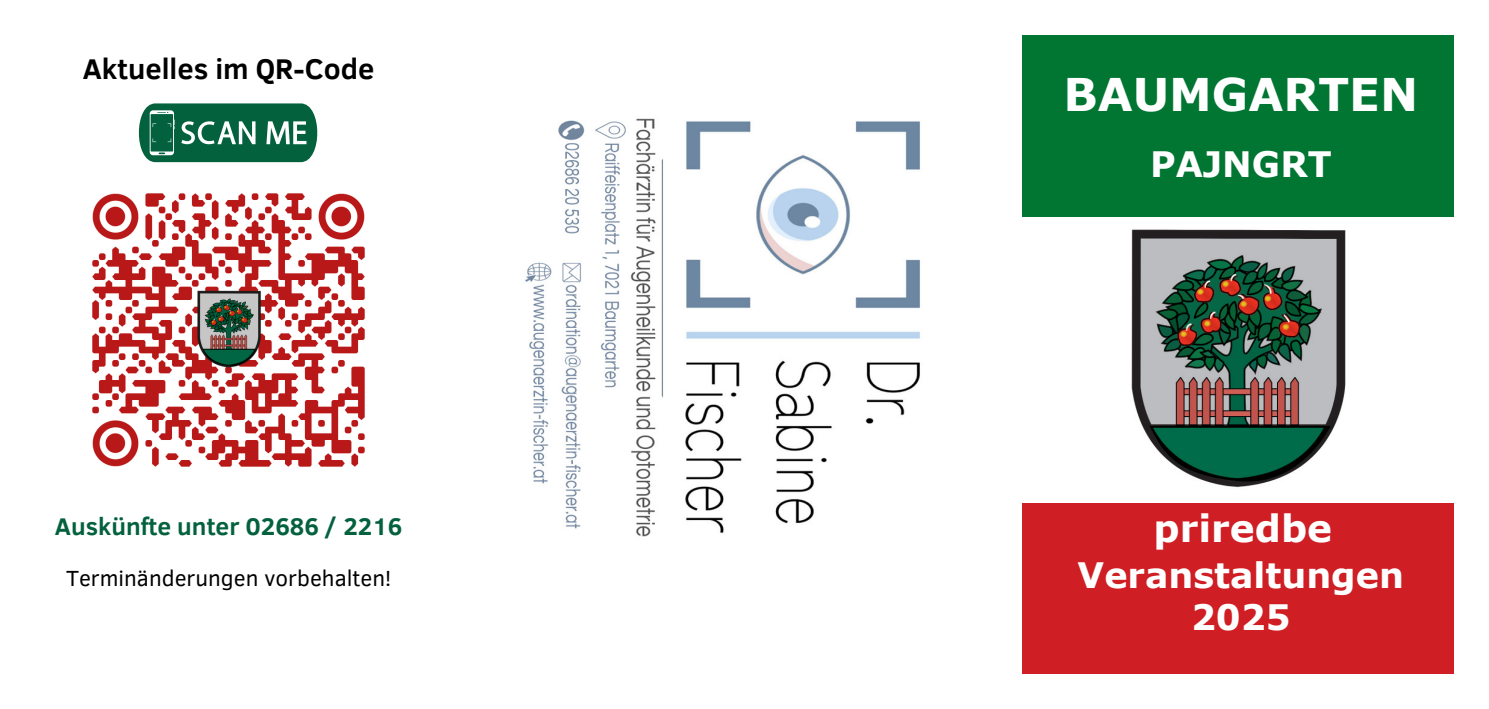
<style>
.page{position:relative;width:1489px;height:709px;background:#fff}
.page>*{position:absolute;margin:0;border:0;box-sizing:border-box;transform-origin:0 0}
.t1{font:700 45px "Verdana";color:#fff}
.t2{font:700 37.5px "Verdana";color:#fff}
.t3{font:700 35px "Verdana";color:#fff}
.t4{font:700 29.25px "Clear Sans";color:#000}
.t5{font:700 24.75px "Clear Sans";color:#03613e}
.t6{font:22.5px "Clear Sans";color:#000}
</style>
<div class="page">
<div style="left:1022px;top:503px;width:431px;height:170px;background:#cf1e24"></div>
<div style="left:1022px;top:35px;width:431px;height:182px;background:#017532"></div>
<img style="left:1131px;top:229px;width:214px;height:259px">
<img style="left:92px;top:193px;width:273px;height:274px">
<svg style="left:139px;top:103px;width:178px;height:59px;background:#2f7c5f"></svg>
<img style="left:525px;top:118px;width:395px;height:419px">
<p class="t4" style="left:83px;top:47px;width:293px">Aktuelles im QR-Code</p>
<p class="t5" style="left:55px;top:508px;width:349px">Auskünfte unter 02686 / 2216</p>
<p class="t6" style="left:66px;top:563px;width:327px">Terminänderungen vorbehalten!</p>
<p class="t1" style="left:1063px;top:62px;width:356px">BAUMGARTEN</p>
<p class="t3" style="left:1149px;top:139px;width:183px">PAJNGRT</p>
<p class="t2" style="left:1153px;top:502px;width:180px">priredbe</p>
<p class="t3" style="left:1077px;top:550px;width:328px">Veranstaltungen</p>
<p class="t3" style="left:1190px;top:592px;width:101px">2025</p>
</div>
